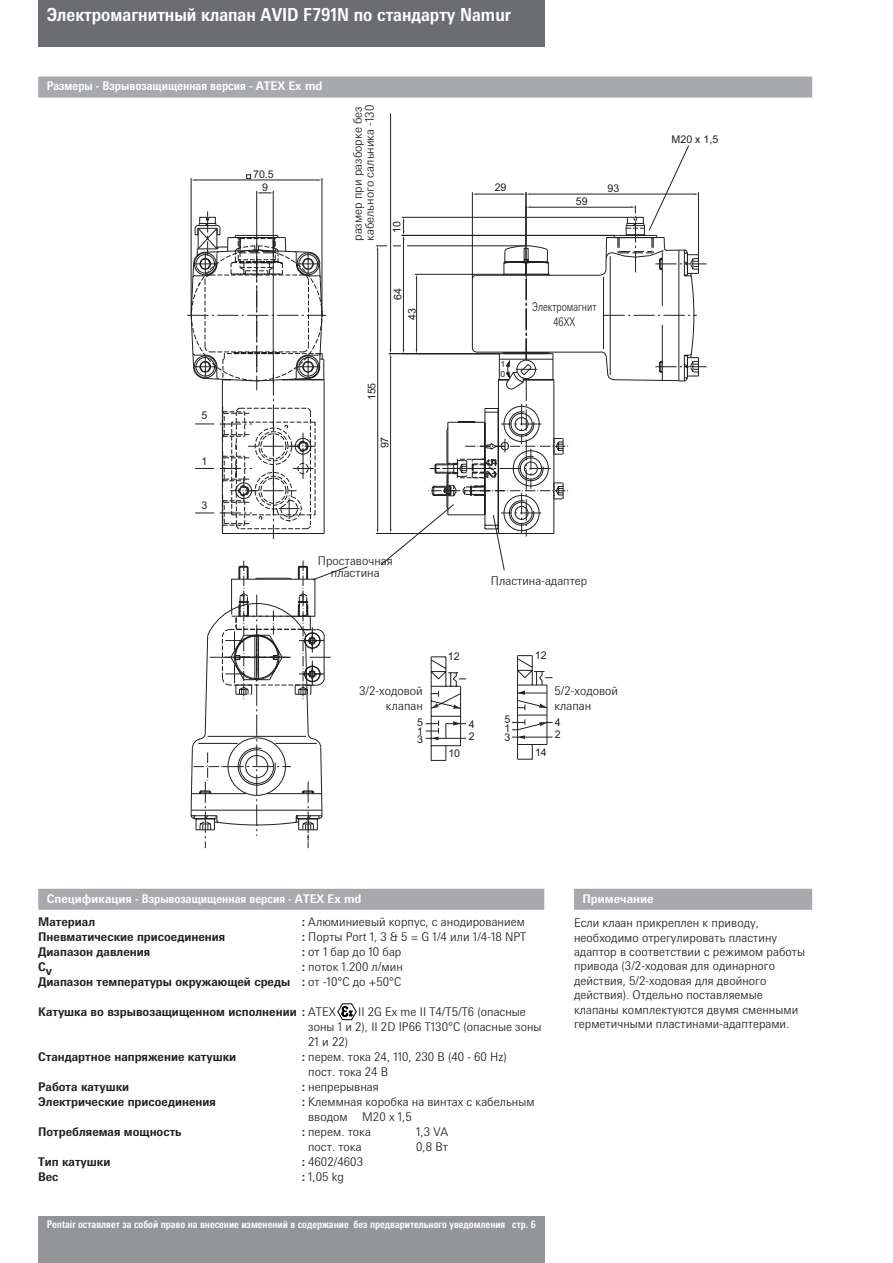
<style>
.page{position:relative;width:893px;height:1263px;background:#fff}
.page>*{position:absolute;margin:0;border:0;box-sizing:border-box;transform-origin:0 0}
.t1{font:700 18px "Messe Univers";color:#fff;scale:.91 1}
.t2{font:300 12px/14.4px "Messe Univers";color:#231f20}
.t3{font:700 12px/15px "Messe Univers";color:#231f20;text-align:right}
.t4{font:700 12px "Messe Univers";color:#fff}
.t5{font:700 12px "Messe Univers";color:#fff;scale:.9 1}
.t6{font:300 12px/15px "Messe Univers";color:#231f20;text-align:center;scale:.8 1}
.t7{font:10.65px/8.9px "Arial";color:#231f20;text-align:justify}
.t8{font:700 condensed 10.5px "Messe Univers";color:#fff;scale:.95 1}
.t9{font:8.55px/10.4px "Arial";color:#231f20}
.s1{font-weight:700}
.s2{font-weight:300}
</style>
<div class="page">
<div style="left:38px;top:0;width:506px;height:47px;background:#6c6d70"></div>
<div style="left:38px;top:1216px;width:506px;height:47px;background:#939598"></div>
<svg style="left:282px;top:145px;width:407px;height:60px"></svg>
<hr style="left:196px;top:180px;width:121px;height:1px;background:#231f20">
<hr style="left:322px;top:178px;width:1px;height:137px;background:#231f20">
<hr style="left:191px;top:178px;width:1px;height:137px;background:#231f20">
<hr style="left:256px;top:191px;width:1px;height:35px;background:#231f20">
<hr style="left:273px;top:191px;width:1px;height:165px;background:#231f20">
<svg style="left:246px;top:175px;width:5px;height:4px"></svg>
<svg style="left:257px;top:192px;width:16px;height:2px"></svg>
<hr style="left:531px;top:194px;width:163px;height:1px;background:#231f20">
<hr style="left:698px;top:192px;width:1px;height:63px;background:#231f20">
<hr style="left:477px;top:194px;width:44px;height:1px;background:#231f20">
<hr style="left:526px;top:192px;width:1px;height:84px;background:#231f20">
<hr style="left:472px;top:192px;width:1px;height:87px;background:#231f20">
<svg style="left:521px;top:193px;width:10px;height:2px"></svg>
<hr style="left:390px;top:113px;width:1px;height:236px;background:#231f20">
<svg style="left:187px;top:205px;width:520px;height:643px"></svg>
<svg style="left:195px;top:423px;width:310px;height:255px"></svg>
<div style="left:38px;top:77px;width:774px;height:21px;background:#a8a9ad"></div>
<div style="left:38px;top:889px;width:506px;height:21px;background:#a8a9ad"></div>
<svg style="left:338px;top:1003px;width:19px;height:17px"></svg>
<div style="left:574px;top:889px;width:238px;height:21px;background:#a8a9ad"></div>
<h1 class="t1" style="left:47px;top:3px;width:512px">Электромагнитный клапан AVID F791N по стандарту Namur</h1>
<p class="t5" style="left:47px;top:79px;width:308px">Размеры - Взрывозащищенная версия - ATEX Ex md</p>
<p class="t7" style="left:253px;top:169px;width:22px;line-height:12.1px;text-align:center">70.5<br>9</p>
<p class="t7" style="left:202px;top:411px;width:7px">5</p>
<p class="t7" style="left:202px;top:457px;width:7px">1</p>
<p class="t7" style="left:202px;top:500px;width:7px">3</p>
<p class="t2" style="left:351px;top:241px;width:138px;line-height:12px;rotate:-90deg">размер при разборке без кабельного сальника -130</p>
<p class="t7" style="left:392px;top:233px;width:13px;rotate:-90deg">10</p>
<p class="t7" style="left:393px;top:300px;width:13px;rotate:-90deg">64</p>
<p class="t7" style="left:408px;top:320px;width:13px;rotate:-90deg">43</p>
<p class="t7" style="left:367px;top:400px;width:19px;rotate:-90deg">155</p>
<p class="t7" style="left:380px;top:448px;width:13px;rotate:-90deg">97</p>
<p class="t2" style="left:318px;top:555px;width:76px;line-height:12px;text-align:center">Проставочная пластина</p>
<p class="t7" style="left:495px;top:183px;width:13px">29</p>
<p class="t7" style="left:608px;top:184px;width:13px">93</p>
<p class="t7" style="left:576px;top:197px;width:13px">59</p>
<p class="t9" style="left:500px;top:359px;width:6px">1<br>0</p>
<p class="t6" style="left:532px;top:299px;width:82px">Электромагнит<br>46XX</p>
<p class="t2" style="left:491px;top:573px;width:98px">Пластина-адаптер</p>
<p class="t7" style="left:448px;top:652px;width:13px">12</p>
<p class="t7" style="left:535px;top:651px;width:13px">12</p>
<p class="t2" style="left:359px;top:683px;width:65px;line-height:15px;text-align:right">3/2-ходовой клапан</p>
<p class="t2" style="left:554px;top:683px;width:65px;line-height:15px">5/2-ходовой клапан</p>
<p class="t7" style="left:417px;top:717px;width:7px">5<br>1<br>3</p>
<p class="t7" style="left:469px;top:718px;width:7px;line-height:12px">4<br>2</p>
<p class="t7" style="left:448px;top:749px;width:13px">10</p>
<p class="t7" style="left:504px;top:715px;width:7px">5<br>1<br>3</p>
<p class="t7" style="left:555px;top:716px;width:7px;line-height:12px">4<br>2</p>
<p class="t7" style="left:535px;top:747px;width:13px">14</p>
<p class="t7" style="left:672px;top:135px;width:48px">M20 x 1,5</p>
<p class="t4" style="left:47px;top:891px;width:316px">Спецификация - Взрывозащищенная версия - ATEX Ex md</p>
<p class="t3" style="left:38px;top:914px;width:58px">Материал</p>
<p class="t2" style="left:302px;top:914px;width:224px"><span class="s1">:</span> Алюминиевый корпус, с анодированием</p>
<p class="t3" style="left:38px;top:929px;width:189px">Пневматические присоединения</p>
<p class="t2" style="left:302px;top:929px;width:226px"><span class="s1">:</span> Порты Port 1, 3 &amp; 5 = G 1/4 или 1/4-18 NPT</p>
<p class="t3" style="left:38px;top:944px;width:114px">Диапазон давления</p>
<p class="t2" style="left:302px;top:944px;width:101px"><span class="s1">:</span> от 1 бар до 10 бар</p>
<p class="t3" style="left:38px;top:961px;width:15px">Cv</p>
<p class="t3" style="left:38px;top:959px;width:366px">: <span class="s2">поток 1.200 л/мин<br></span>Диапазон температуры окружающей среды : <span class="s2">от -10°C до +50°C</span></p>
<p class="t3" style="left:38px;top:1004px;width:299px">Катушка во взрывозащищенном исполнении : <span class="s2">ATEX</span></p>
<p class="t2" style="left:308px;top:1004px;width:235px;line-height:15px;text-indent:50px">II 2G Ex me II T4/T5/T6 (опасные зоны 1 и 2), II 2D IP66 T130°C (опасные зоны<br>21 и 22)</p>
<p class="t3" style="left:38px;top:1049px;width:200px">Стандартное напряжение катушки</p>
<p class="t2" style="left:308px;top:1049px;width:200px;line-height:15px;text-indent:-6px"><span class="s1">:</span> перем. тока 24, 110, 230 В (40 - 60 Hz) пост. тока 24 В</p>
<p class="t3" style="left:38px;top:1079px;width:93px">Работа катушки</p>
<p class="t2" style="left:302px;top:1079px;width:78px"><span class="s1">:</span> непрерывная</p>
<p class="t3" style="left:38px;top:1094px;width:179px">Электрические присоединения</p>
<p class="t2" style="left:308px;top:1094px;width:228px;line-height:15px;text-indent:-6px"><span class="s1">:</span> Клеммная коробка на винтах с кабельным вводом M20 x 1,5</p>
<p class="t3" style="left:38px;top:1124px;width:145px">Потребляемая мощность</p>
<p class="t2" style="left:302px;top:1124px;width:71px"><span class="s1">:</span> перем. тока</p>
<p class="t2" style="left:416px;top:1124px;width:34px">1,3 VA</p>
<p class="t2" style="left:308px;top:1139px;width:55px">пост. тока</p>
<p class="t2" style="left:416px;top:1139px;width:33px">0,8 Вт</p>
<p class="t3" style="left:38px;top:1154px;width:74px">Тип катушки</p>
<p class="t2" style="left:302px;top:1154px;width:63px"><span class="s1">:</span> 4602/4603</p>
<p class="t3" style="left:38px;top:1169px;width:22px">Вес</p>
<p class="t2" style="left:302px;top:1169px;width:44px"><span class="s1">:</span> 1,05 kg</p>
<p class="t8" style="left:47px;top:1218px;width:516px">Pentair оставляет за собой право на внесение изменений в содержание без предварительного уведомления стр. 6</p>
<p class="t4" style="left:583px;top:891px;width:73px">Примечание</p>
<p class="t2" style="left:574px;top:915px;width:233px">Если клаан прикреплен к приводу, необходимо отрегулировать пластину адаптор в соответствии с режимом работы привода (3/2-ходовая для одинарного действия, 5/2-ходовая для двойного действия). Отдельно поставляемые клапаны комплектуются двумя сменными герметичными пластинами-адаптерами.</p>
</div>
